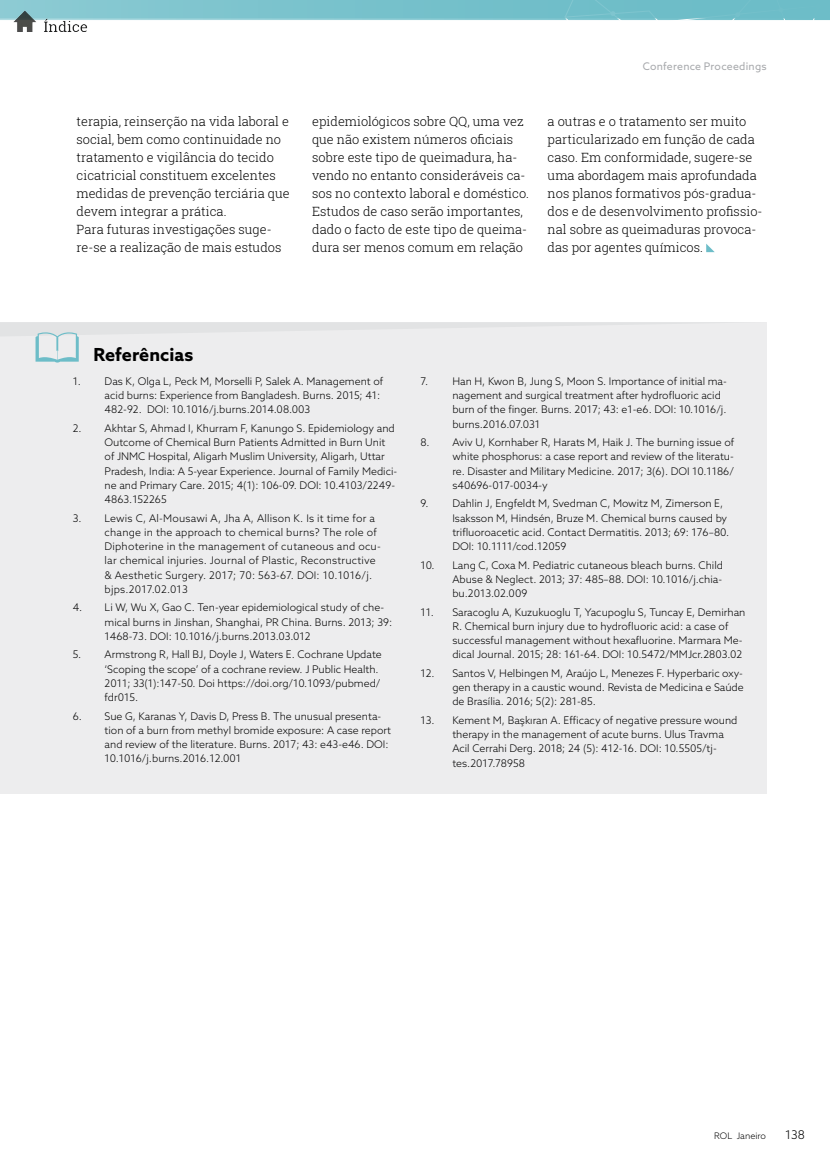
<style>
.page{position:relative;width:830px;height:1170px;background:#fff}
.page>*{position:absolute;margin:0;border:0;box-sizing:border-box;transform-origin:0 0}
.t1{font:700 18px "Azo Sans";color:#000}
.t2{font:300 12.75px/18px "Roboto Slab";color:#000}
.t3{font:300 12px "Azo Sans";color:#000}
.t4{font:300 10.5px/14.2px "Azo Sans";color:#000}
.t5{font:300 10.5px/14.2px "Azo Sans";letter-spacing:.02em;color:#000}
.t6{font:10.5px "Azo Sans";letter-spacing:.02em;color:#a7a9ac}
.t7{font:300 9px "Azo Sans";color:#000}
</style>
<div class="page">
<svg style="left:706px;top:244px;width:8px;height:8px"></svg>
<svg style="left:0;top:0;width:829px;height:20px"></svg>
<div style="left:0;top:322px;width:765px;height:471px;background:#ededee"></div>
<svg style="left:0;top:323px;width:677px;height:39px"></svg>
<img style="left:12px;top:6px;width:77px;height:26px">
<p class="t6" style="left:642px;top:59px;width:126px">Conference Proceedings</p>
<p class="t2" style="left:77px;top:112px;width:214px">terapia, reinserção na vida laboral e social, bem como continuidade no tratamento e vigilância do tecido cicatricial constituem excelentes medidas de prevenção terciária que devem integrar a prática.<br>Para futuras investigações suge&shy;re-se a realização de mais estudos</p>
<p class="t2" style="left:312px;top:112px;width:218px">epidemiológicos sobre QQ, uma vez que não existem números oficiais sobre este tipo de queimadura, ha&shy;vendo no entanto consideráveis ca&shy;sos no contexto laboral e doméstico.<br>Estudos de caso serão importantes, dado o facto de este tipo de queima&shy;dura ser menos comum em relação</p>
<p class="t2" style="left:547px;top:112px;width:216px">a outras e o tratamento ser muito particularizado em função de cada caso. Em conformidade, sugere-se uma abordagem mais aprofundada nos planos formativos pós-gradua&shy;dos e de desenvolvimento profissio&shy;nal sobre as queimaduras provoca&shy;das por agentes químicos.</p>
<h1 class="t1" style="left:93px;top:342px;width:101px">Referências</h1>
<p class="t4" style="left:104px;top:374px;width:280px;text-indent:-32px">1. Das K, Olga L, Peck M, Morselli P, Salek A. Management of acid burns: Experience from Bangladesh. Burns. 2015; 41:<br>482-92. DOI: 10.1016/j.burns.2014.08.003</p>
<p class="t4" style="left:104px;top:421px;width:294px;text-indent:-32px">2. Akhtar S, Ahmad I, Khurram F, Kanungo S. Epidemiology and Outcome of Chemical Burn Patients Admitted in Burn Unit of JNMC Hospital, Aligarh Muslim University, Aligarh, Uttar Pradesh, India: A 5‑year Experience. Journal of Family Medici&shy;ne and Primary Care. 2015; 4(1): 106-09. DOI: 10.4103/2249- 4863.152265</p>
<p class="t5" style="left:104px;top:510px;width:277px;text-indent:-32px">3. Lewis C, Al-Mousawi A, Jha A, Allison K. Is it time for a change in the approach to chemical burns? The role of Diphoterine in the management of cutaneous and ocu&shy;lar chemical injuries. Journal of Plastic, Reconstructive &amp; Aesthetic Surgery. 2017; 70: 563-67. DOI: 10.1016/j. bjps.2017.02.013</p>
<p class="t4" style="left:104px;top:600px;width:289px;text-indent:-32px">4. Li W, Wu X, Gao C. Ten-year epidemiological study of che&shy;mical burns in Jinshan, Shanghai, PR China. Burns. 2013; 39:<br>1468-73. DOI: 10.1016/j.burns.2013.03.012</p>
<p class="t4" style="left:104px;top:647px;width:278px;text-indent:-32px">5. Armstrong R, Hall BJ, Doyle J, Waters E. Cochrane Update ‘Scoping the scope’ of a cochrane review. J Public Health.<br>2011; 33(1):147-50. Doi https://doi.org/10.1093/pubmed/ fdr015.</p>
<p class="t4" style="left:104px;top:708px;width:288px;text-indent:-32px">6. Sue G, Karanas Y, Davis D, Press B. The unusual presenta&shy;tion of a burn from methyl bromide exposure: A case report and review of the literature. Burns. 2017; 43: e43-e46. DOI:<br>10.1016/j.burns.2016.12.001</p>
<p class="t4" style="left:452px;top:374px;width:276px;text-indent:-32px">7. Han H, Kwon B, Jung S, Moon S. Importance of initial ma&shy;nagement and surgical treatment after hydrofluoric acid burn of the finger. Burns. 2017; 43: e1-e6. DOI: 10.1016/j. burns.2016.07.031</p>
<p class="t4" style="left:452px;top:435px;width:283px;text-align:justify;text-indent:-32px">8. Aviv U, Kornhaber R, Harats M, Haik J. The burning issue of white phosphorus: a case report and review of the literatu&shy;re. Disaster and Military Medicine. 2017; 3(6). DOI 10.1186/ s40696-017-0034-y</p>
<p class="t4" style="left:452px;top:496px;width:278px;text-indent:-32px">9. Dahlin J, Engfeldt M, Svedman C, Mowitz M, Zimerson E, Isaksson M, Hindsén, Bruze M. Chemical burns caused by trifluoroacetic acid. Contact Dermatitis. 2013; 69: 176–80.<br>DOI: 10.1111/cod.12059</p>
<p class="t4" style="left:452px;top:557px;width:272px;text-align:justify;text-indent:-32px">10. Lang C, Coxa M. Pediatric cutaneous bleach burns. Child Abuse &amp; Neglect. 2013; 37: 485–88. DOI: 10.1016/j.chia&shy;bu.2013.02.009</p>
<p class="t4" style="left:452px;top:604px;width:294px;text-indent:-32px">11. Saracoglu A, Kuzukuoglu T, Yacupoglu S, Tuncay E, Demirhan R. Chemical burn injury due to hydrofluoric acid: a case of successful management without hexafluorine. Marmara Me&shy;dical Journal. 2015; 28: 161-64. DOI: 10.5472/MMJcr.2803.02</p>
<p class="t4" style="left:452px;top:665px;width:293px;text-align:justify;text-indent:-32px">12. Santos V, Helbingen M, Araújo L, Menezes F. Hyperbaric oxy&shy;gen therapy in a caustic wound. Revista de Medicina e Saúde de Brasília. 2016; 5(2): 281-85.</p>
<p class="t4" style="left:452px;top:712px;width:286px;text-indent:-32px">13. Kement M, Başkıran A. Efficacy of negative pressure wound therapy in the management of acute burns. Ulus Travma Acil Cerrahi Derg. 2018; 24 (5): 412-16. DOI: 10.5505/tj&shy;tes.2017.78958</p>
<p class="t7" style="left:713px;top:1129px;width:53px">ROL Janeiro</p>
<p class="t3" style="left:784px;top:1126px;width:21px">138</p>
</div>
